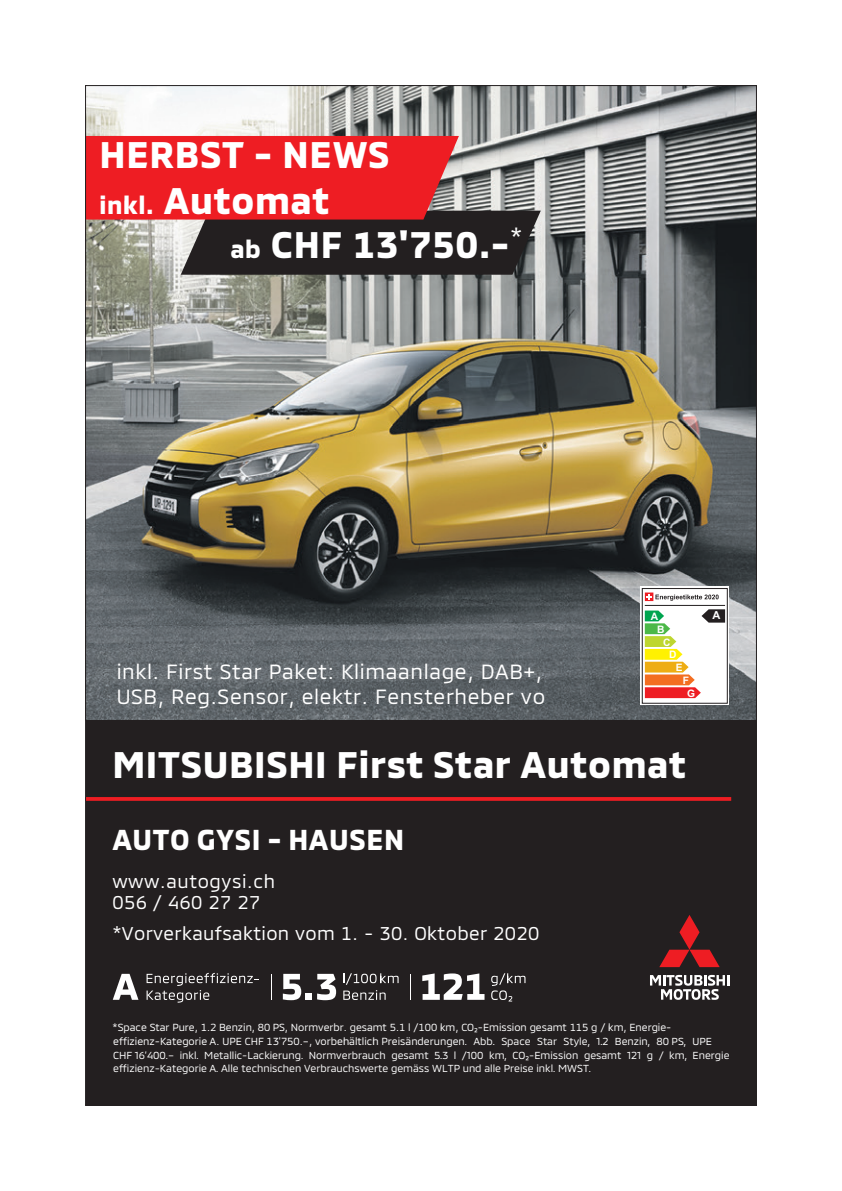
<style>
.page{position:relative;width:842px;height:1191px;background:#fff}
.page>*{position:absolute;margin:0;border:0;box-sizing:border-box;transform-origin:0 0}
.t1{font:700 37.6px "MMCOFFICE";letter-spacing:.015em;color:#fff}
.t2{font:700 29.2px "MMCOFFICE";letter-spacing:.02em;color:#fff}
.t3{font:21px/25px "MMCOFFICE";letter-spacing:.03em;color:#fff}
.t4{font:18.8px/20.6px "MMCOFFICE";letter-spacing:.02em;color:#fff}
.t5{font:700 11px "Arial";color:#fff}
.t6{font:10.4px/13.8px "MMC";color:#fff}
.t7{font:700 10.2px "Arial";color:#fff}
.s1{font-size:25px}
.s2{font-family:"MMCOFFICE"}
</style>
<div class="page">
<img style="left:87px;top:87px;width:668px;height:633px">
<div style="left:86px;top:720px;width:670px;height:385px;background:#231f20"></div>
<svg style="left:87px;top:136px;width:454px;height:139px;background:#a03d3f"></svg>
<svg style="left:650px;top:975px;width:79px;height:24px"></svg>
<svg style="left:659px;top:915px;width:61px;height:52px"></svg>
<svg style="left:113px;top:973px;width:25px;height:26px"></svg>
<svg style="left:147px;top:972px;width:112px;height:30px"></svg>
<svg style="left:283px;top:973px;width:53px;height:27px"></svg>
<svg style="left:343px;top:973px;width:56px;height:11px"></svg>
<svg style="left:343px;top:990px;width:43px;height:10px"></svg>
<svg style="left:271px;top:974px;width:1px;height:25px"></svg>
<svg style="left:491px;top:973px;width:34px;height:28px"></svg>
<svg style="left:410px;top:974px;width:1px;height:25px"></svg>
<svg style="left:422px;top:973px;width:62px;height:26px"></svg>
<svg style="left:640px;top:586px;width:89px;height:119px"></svg>
<div style="left:642px;top:588px;width:85px;height:115px;border:1px solid #231f20"></div>
<hr style="left:645px;top:605px;width:80px;height:1px;background:#231f20">
<svg style="left:645px;top:592px;width:74px;height:9px"></svg>
<svg style="left:645px;top:609px;width:80px;height:89px"></svg>
<div style="left:86px;top:796px;width:645px;height:5px;background:#ee1d23"></div>
<p class="t1" style="left:100px;top:125px;width:292px">HERBST - NEWS</p>
<p class="t1" style="left:100px;top:171px;width:232px"><span class="s1">inkl.</span> Automat</p>
<p class="t1" style="left:230px;top:215px;width:294px"><span class="s1">ab</span> CHF 13'750.-<sup>*</sup></p>
<p class="t7" style="left:651px;top:609px;width:9px">A</p>
<p class="t7" style="left:657px;top:622px;width:9px">B</p>
<p class="t7" style="left:663px;top:634px;width:9px">C</p>
<p class="t3" style="left:117px;top:656px;width:430px">inkl. First Star Paket: Klimaanlage, DAB+,<br>USB, Reg.Sensor, elektr. Fensterheber vo</p>
<p class="t7" style="left:669px;top:647px;width:9px">D</p>
<p class="t7" style="left:676px;top:660px;width:8px">E</p>
<p class="t7" style="left:683px;top:673px;width:8px">F</p>
<p class="t7" style="left:687px;top:686px;width:9px">G</p>
<p class="t1" style="left:112px;top:735px;width:575px">Mitsubishi First Star Automat</p>
<p class="t5" style="left:712px;top:608px;width:9px">A</p>
<p class="t2" style="left:112px;top:817px;width:293px">AUTO GYSI - HAUSEN</p>
<p class="t4" style="left:112px;top:869px;width:164px">www.autogysi.ch<br>056 / 460 27 27</p>
<p class="t4" style="left:112px;top:920px;width:429px">*Vorverkaufsaktion vom 1. - 30. Oktober 2020</p>
<p class="t6" style="left:113px;top:1018px;width:618px"><span class="s2">*Space Star Pure, 1.2 Benzin, 80 PS, Normverbr. gesamt 5.1 l /100 km, CO₂-Emission gesamt 115 g / km, Energie&shy;effizienz-Kategorie A. UPE CHF 13'750.–, vorbehältlich Preisänderungen</span>. Abb. Space Star Style, 1.2 Benzin, 80 PS, UPE CHF 16’400.– inkl. Metallic-Lackierung. Normverbrauch gesamt 5.3 l /100 km, CO₂-Emission gesamt 121 g / km, Energie effizienz-Kategorie A. Alle technischen Verbrauchswerte gemäss WLTP und alle Preise inkl. MWST.</p>
</div>
